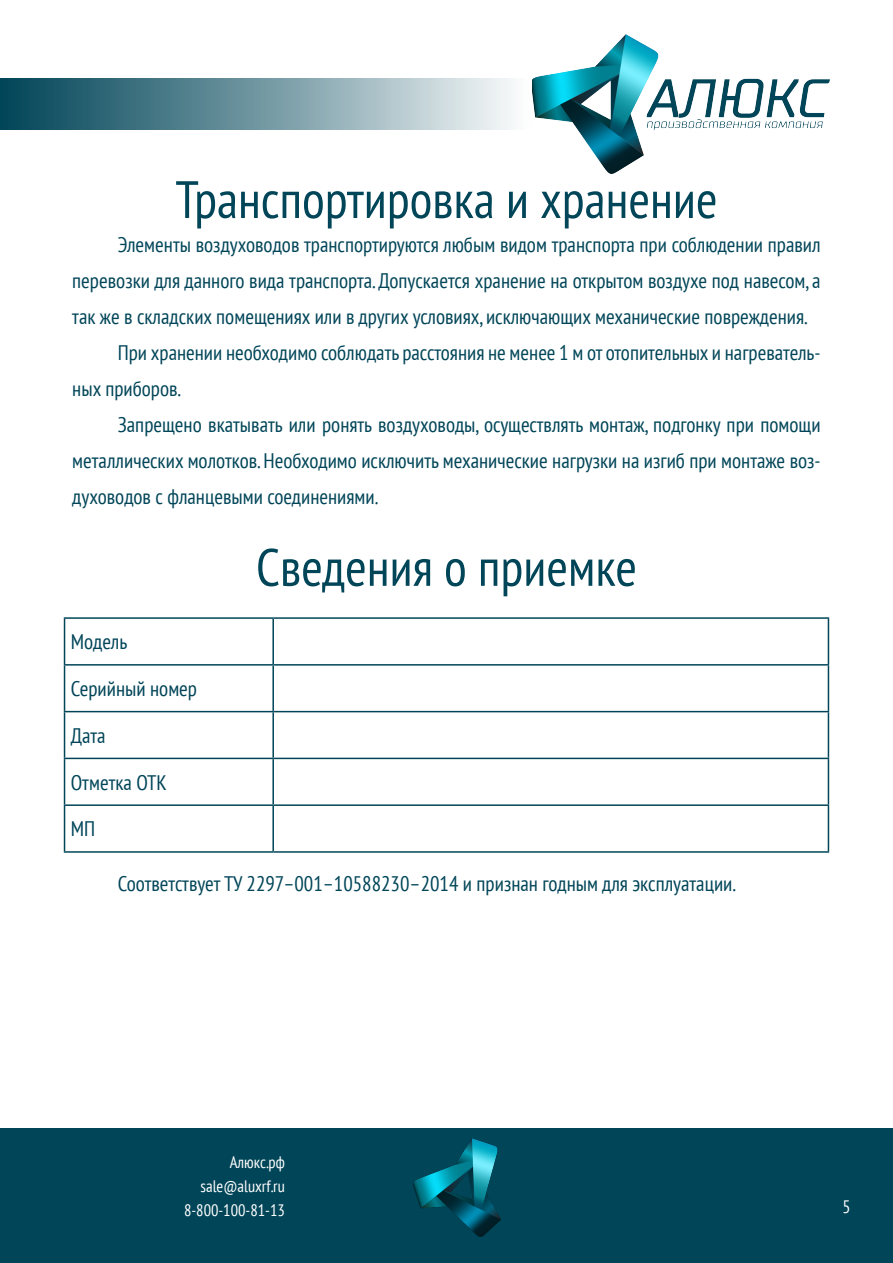
<style>
.page{position:relative;width:893px;height:1263px;background:#fff}
.page>*{position:absolute;margin:0;border:0;box-sizing:border-box;transform-origin:0 0}
.t1{font:condensed 52.5px "PT Sans";color:#014558}
.t2{font:condensed 21px/36px "PT Sans";color:#014558;text-align:justify}
.t3{font:condensed 18px "PT Sans";color:#fff}
.t4{font:condensed 16.5px/24px "PT Sans";color:#fff;text-align:right}
</style>
<div class="page">
<div style="left:0;top:1127px;width:893px;height:136px;background:#014558"></div>
<img style="left:532px;top:34px;width:297px;height:140px">
<img style="left:0;top:79px;width:512px;height:51px">
<img style="left:414px;top:1138px;width:87px;height:98px">
<hr style="left:272px;top:619px;width:2px;height:45px;background:#014558">
<hr style="left:272px;top:666px;width:2px;height:45px;background:#014558">
<hr style="left:272px;top:712px;width:2px;height:46px;background:#014558">
<hr style="left:272px;top:759px;width:2px;height:45px;background:#014558">
<hr style="left:272px;top:806px;width:2px;height:45px;background:#014558">
<hr style="left:64px;top:617px;width:209px;height:2px;background:#014558">
<hr style="left:64px;top:619px;width:1px;height:45px;background:#014558">
<hr style="left:273px;top:617px;width:556px;height:2px;background:#014558">
<hr style="left:828px;top:619px;width:1px;height:45px;background:#014558">
<hr style="left:64px;top:664px;width:209px;height:2px;background:#014558">
<hr style="left:64px;top:666px;width:1px;height:45px;background:#014558">
<hr style="left:273px;top:664px;width:556px;height:2px;background:#014558">
<hr style="left:828px;top:666px;width:1px;height:45px;background:#014558">
<hr style="left:64px;top:711px;width:209px;height:1px;background:#014558">
<hr style="left:64px;top:712px;width:1px;height:46px;background:#014558">
<hr style="left:273px;top:711px;width:556px;height:1px;background:#014558">
<hr style="left:828px;top:712px;width:1px;height:46px;background:#014558">
<hr style="left:64px;top:758px;width:209px;height:1px;background:#014558">
<hr style="left:64px;top:759px;width:1px;height:45px;background:#014558">
<hr style="left:273px;top:758px;width:556px;height:1px;background:#014558">
<hr style="left:828px;top:759px;width:1px;height:45px;background:#014558">
<hr style="left:64px;top:804px;width:209px;height:2px;background:#014558">
<hr style="left:64px;top:806px;width:1px;height:45px;background:#014558">
<hr style="left:273px;top:804px;width:556px;height:2px;background:#014558">
<hr style="left:828px;top:806px;width:1px;height:45px;background:#014558">
<hr style="left:64px;top:851px;width:209px;height:2px;background:#014558">
<hr style="left:273px;top:851px;width:556px;height:2px;background:#014558">
<p class="t1" style="left:175px;top:166px;width:544px">Транспортировка и хранение</p>
<p class="t2" style="left:118px;top:226px;width:704px">Элементы воздуховодов транспортируются любым видом транспорта при соблюдении правил</p>
<p class="t2" style="left:72px;top:262px;width:750px">перевозки для данного вида транспорта. Допускается хранение на открытом воздухе под навесом, а</p>
<p class="t2" style="left:72px;top:298px;width:737px">так же в складских помещениях или в других условиях, исключающих механические повреждения.</p>
<p class="t2" style="left:118px;top:334px;width:704px">При хранении необходимо соблюдать расстояния не менее 1 м от отопительных и нагреватель-</p>
<p class="t2" style="left:72px;top:370px;width:110px">ных приборов.</p>
<p class="t2" style="left:72px;top:406px;width:750px;text-indent:45px">Запрещено вкатывать или ронять воздуховоды, осуществлять монтаж, подгонку при помощи металлических молотков. Необходимо исключить механические нагрузки на изгиб при монтаже воз&shy;духоводов с фланцевыми соединениями.</p>
<p class="t1" style="left:256px;top:534px;width:382px">Сведения о приемке</p>
<p class="t2" style="left:71px;top:623px;width:58px">Модель</p>
<p class="t2" style="left:71px;top:670px;width:128px">Серийный номер</p>
<p class="t2" style="left:71px;top:717px;width:36px">Дата</p>
<p class="t2" style="left:71px;top:764px;width:98px">Отметка ОТК</p>
<p class="t2" style="left:71px;top:810px;width:26px">МП</p>
<p class="t2" style="left:118px;top:865px;width:619px">Соответствует ТУ 2297–001–10588230–2014 и признан годным для эксплуатации.</p>
<p class="t4" style="left:184px;top:1149px;width:102px">Алюкс.рф sale@aluxrf.ru<br>8-800-100-81-13</p>
<p class="t3" style="left:842px;top:1195px;width:10px">5</p>
</div>
